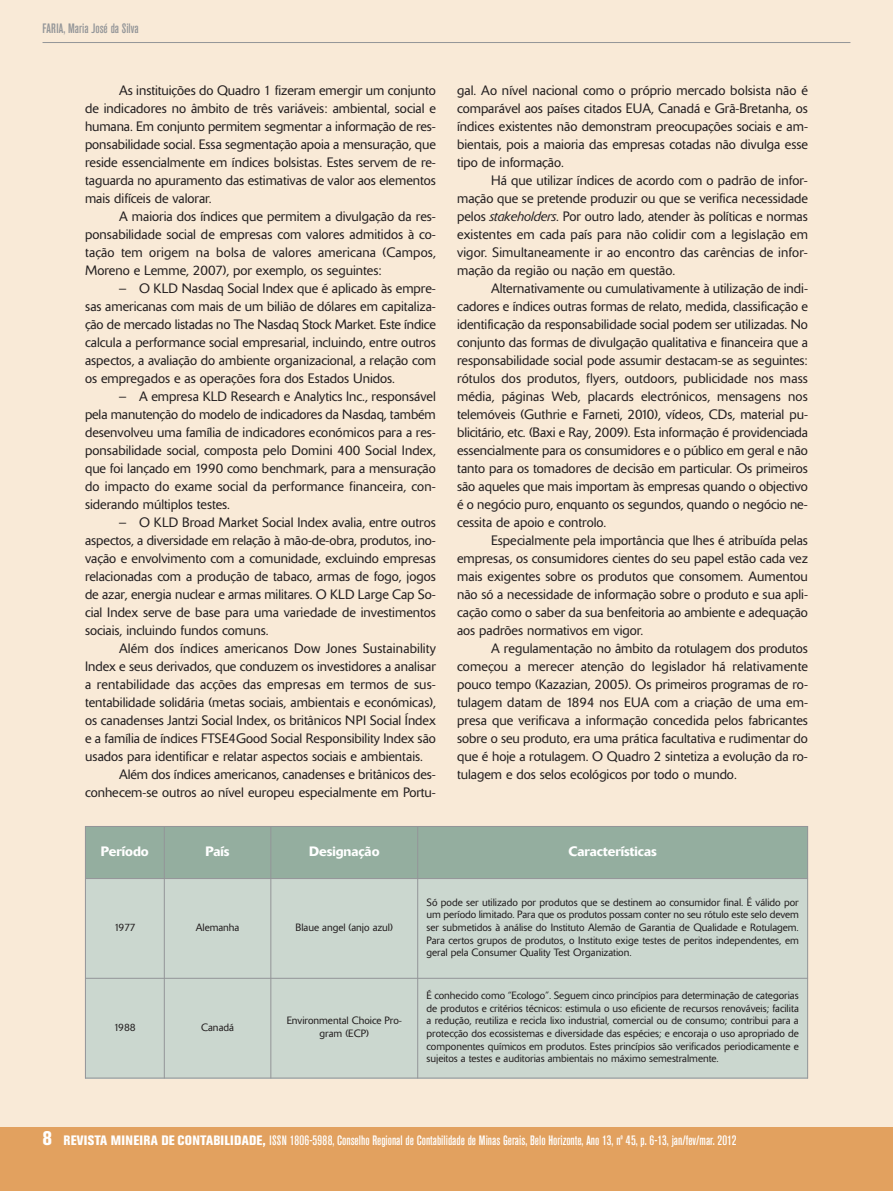
<style>
.page{position:relative;width:893px;height:1191px;background:#f9ead7}
.page>*{position:absolute;margin:0;border:0;box-sizing:border-box;transform-origin:0 0}
.t1{font:300 13.5px/18px "Delta";color:#231f20;text-align:justify}
.t2{font:500 condensed 13.5px "Akzidenz Grotesk BE";color:#fff}
.t3{font:500 13.5px "Delta";color:#fff}
.t4{font:500 condensed 13.5px "Akzidenz Grotesk BE";color:#939598}
.t5{font:300 10.5px/12.6px "Delta";color:#231f20;text-align:justify}
.s1{font-family:"Cambria Math";font-weight:400}
.s2{font-style:italic}
.s3{font-weight:800;font-size:19.5px}
.s4{font-weight:800}
</style>
<div class="page">
<div style="left:0;top:1127px;width:893px;height:64px;background:#e2a15f"></div>
<hr style="left:43px;top:42px;width:807px;height:1px;background:#939598">
<div style="left:85px;top:826px;width:79px;height:52px;background:#94ae9f"></div>
<div style="left:164px;top:826px;width:107px;height:52px;background:#94ae9f"></div>
<div style="left:271px;top:826px;width:147px;height:52px;background:#94ae9f"></div>
<div style="left:418px;top:826px;width:390px;height:52px;background:#94ae9f"></div>
<div style="left:85px;top:878px;width:79px;height:100px;background:#cbd7cf"></div>
<div style="left:164px;top:878px;width:107px;height:100px;background:#cbd7cf"></div>
<div style="left:271px;top:878px;width:147px;height:100px;background:#cbd7cf"></div>
<div style="left:418px;top:878px;width:390px;height:100px;background:#cbd7cf"></div>
<div style="left:85px;top:978px;width:79px;height:100px;background:#cbd7cf"></div>
<div style="left:164px;top:978px;width:107px;height:100px;background:#cbd7cf"></div>
<div style="left:271px;top:978px;width:147px;height:100px;background:#cbd7cf"></div>
<div style="left:418px;top:978px;width:390px;height:100px;background:#cbd7cf"></div>
<hr style="left:85px;top:826px;width:1px;height:252px;background:#939598">
<hr style="left:164px;top:826px;width:1px;height:252px;background:#939598">
<hr style="left:270px;top:826px;width:1px;height:252px;background:#939598">
<hr style="left:417px;top:826px;width:1px;height:252px;background:#939598">
<hr style="left:807px;top:826px;width:1px;height:252px;background:#939598">
<hr style="left:85px;top:826px;width:723px;height:1px;background:#939598">
<hr style="left:85px;top:878px;width:723px;height:1px;background:#939598">
<hr style="left:85px;top:978px;width:723px;height:1px;background:#939598">
<hr style="left:85px;top:1077px;width:723px;height:1px;background:#939598">
<p class="t4" style="left:43px;top:23px;width:98px">FARIA, Maria José da Silva</p>
<p class="t1" style="left:85px;top:82px;width:352px;text-indent:34px">As instituições do Quadro 1 fizeram emergir um conjunto de indicadores no âmbito de três variáveis: ambiental, social e humana. Em conjunto permitem segmentar a informação de res&shy;ponsabilidade social. Essa segmentação apoia a mensuração, que reside essencialmente em índices bolsistas. Estes servem de re&shy;taguarda no apuramento das estimativas de valor aos elementos mais difíceis de valorar.</p>
<p class="t1" style="left:85px;top:208px;width:352px;text-indent:34px">A maioria dos índices que permitem a divulgação da res&shy;ponsabilidade social de empresas com valores admitidos à co&shy;tação tem origem na bolsa de valores americana (Campos, Moreno e Lemme, 2007), por exemplo, os seguintes:</p>
<p class="t1" style="left:85px;top:280px;width:352px;text-indent:34px"><span class="s1">⎯</span> O KLD Nasdaq Social Index que é aplicado às empre&shy;sas americanas com mais de um bilião de dólares em capitaliza&shy;ção de mercado listadas no The Nasdaq Stock Market. Este índice calcula a performance social empresarial, incluindo, entre outros aspectos, a avaliação do ambiente organizacional, a relação com os empregados e as operações fora dos Estados Unidos.</p>
<p class="t1" style="left:85px;top:388px;width:352px;text-indent:34px"><span class="s1">⎯</span> A empresa KLD Research e Analytics Inc., responsável pela manutenção do modelo de indicadores da Nasdaq, também desenvolveu uma família de indicadores económicos para a res&shy;ponsabilidade social, composta pelo Domini 400 Social Index, que foi lançado em 1990 como benchmark, para a mensuração do impacto do exame social da performance financeira, con&shy;siderando múltiplos testes.</p>
<p class="t1" style="left:85px;top:514px;width:352px;text-indent:34px"><span class="s1">⎯</span> O KLD Broad Market Social Index avalia, entre outros aspectos, a diversidade em relação à mão-de-obra, produtos, ino&shy;vação e envolvimento com a comunidade, excluindo empresas relacionadas com a produção de tabaco, armas de fogo, jogos de azar, energia nuclear e armas militares. O KLD Large Cap So&shy;cial Index serve de base para uma variedade de investimentos sociais, incluindo fundos comuns.</p>
<p class="t1" style="left:119px;top:640px;width:318px">Além dos índices americanos Dow Jones Sustainability</p>
<p class="t1" style="left:85px;top:658px;width:352px">Index e seus derivados, que conduzem os investidores a analisar</p>
<p class="t1" style="left:85px;top:676px;width:352px">a rentabilidade das acções das empresas em termos de sus-</p>
<p class="t1" style="left:85px;top:694px;width:352px">tentabilidade solidária (metas sociais, ambientais e económicas),</p>
<p class="t1" style="left:85px;top:712px;width:352px">os canadenses Jantzi Social Index, os britânicos NPI Social Índex</p>
<p class="t1" style="left:85px;top:730px;width:352px">e a família de índices FTSE4Good Social Responsibility Index são</p>
<p class="t1" style="left:85px;top:748px;width:339px">usados para identificar e relatar aspectos sociais e ambientais.</p>
<p class="t1" style="left:119px;top:766px;width:318px">Além dos índices americanos, canadenses e britânicos des-</p>
<p class="t1" style="left:85px;top:784px;width:352px">conhecem-se outros ao nível europeu especialmente em Portu-</p>
<p class="t1" style="left:457px;top:82px;width:352px">gal. Ao nível nacional como o próprio mercado bolsista não é comparável aos países citados EUA, Canadá e Grã-Bretanha, os índices existentes não demonstram preocupações sociais e am&shy;bientais, pois a maioria das empresas cotadas não divulga esse tipo de informação.</p>
<p class="t1" style="left:457px;top:172px;width:352px;text-indent:34px">Há que utilizar índices de acordo com o padrão de infor&shy;mação que se pretende produzir ou que se verifica necessidade pelos <span class="s2">stakeholders</span>. Por outro lado, atender às políticas e normas existentes em cada país para não colidir com a legislação em vigor. Simultaneamente ir ao encontro das carências de infor&shy;mação da região ou nação em questão.</p>
<p class="t1" style="left:457px;top:280px;width:352px;text-indent:34px">Alternativamente ou cumulativamente à utilização de indi&shy;cadores e índices outras formas de relato, medida, classificação e identificação da responsabilidade social podem ser utilizadas. No conjunto das formas de divulgação qualitativa e financeira que a responsabilidade social pode assumir destacam-se as seguintes: rótulos dos produtos, flyers, outdoors, publicidade nos mass média, páginas Web, placards electrónicos, mensagens nos telemóveis (Guthrie e Farneti, 2010), vídeos, CDs, material pu&shy;blicitário, etc. (Baxi e Ray, 2009). Esta informação é providenciada essencialmente para os consumidores e o público em geral e não tanto para os tomadores de decisão em particular. Os primeiros são aqueles que mais importam às empresas quando o objectivo é o negócio puro, enquanto os segundos, quando o negócio ne&shy;cessita de apoio e controlo.</p>
<p class="t1" style="left:457px;top:532px;width:352px;text-indent:34px">Especialmente pela importância que lhes é atribuída pelas empresas, os consumidores cientes do seu papel estão cada vez mais exigentes sobre os produtos que consomem. Aumentou não só a necessidade de informação sobre o produto e sua apli&shy;cação como o saber da sua benfeitoria ao ambiente e adequação aos padrões normativos em vigor.</p>
<p class="t1" style="left:457px;top:640px;width:352px;text-indent:34px">A regulamentação no âmbito da rotulagem dos produtos começou a merecer atenção do legislador há relativamente pouco tempo (Kazazian, 2005). Os primeiros programas de ro&shy;tulagem datam de 1894 nos EUA com a criação de uma em&shy;presa que verificava a informação concedida pelos fabricantes sobre o seu produto, era uma prática facultativa e rudimentar do que é hoje a rotulagem. O Quadro 2 sintetiza a evolução da ro&shy;tulagem e dos selos ecológicos por todo o mundo.</p>
<p class="t3" style="left:101px;top:846px;width:49px">Período</p>
<p class="t3" style="left:206px;top:846px;width:25px">País</p>
<p class="t3" style="left:309px;top:846px;width:72px">Designação</p>
<p class="t3" style="left:569px;top:846px;width:90px">Características</p>
<p class="t5" style="left:114px;top:922px;width:23px">1977</p>
<p class="t5" style="left:196px;top:922px;width:45px">Alemanha</p>
<p class="t5" style="left:296px;top:922px;width:99px">Blaue angel (anjo azul)</p>
<p class="t5" style="left:114px;top:1021px;width:24px">1988</p>
<p class="t5" style="left:201px;top:1021px;width:34px">Canadá</p>
<p class="t5" style="left:287px;top:1015px;width:117px;text-align:center">Environmental Choice Pro&shy;gram (ECP)</p>
<p class="t5" style="left:427px;top:897px;width:374px">Só pode ser utilizado por produtos que se destinem ao consumidor final. É válido por um período limitado. Para que os produtos possam conter no seu rótulo este selo devem ser submetidos à análise do Instituto Alemão de Garantia de Qualidade e Rotulagem.<br>Para certos grupos de produtos, o Instituto exige testes de peritos independentes, em geral pela Consumer Quality Test Organization.</p>
<p class="t5" style="left:427px;top:990px;width:374px">É conhecido como “Ecologo”. Seguem cinco princípios para determinação de categorias de produtos e critérios técnicos: estimula o uso eficiente de recursos renováveis; facilita a redução, reutiliza e recicla lixo industrial, comercial ou de consumo; contribui para a protecção dos ecossistemas e diversidade das espécies; e encoraja o uso apropriado de componentes químicos em produtos. Estes princípios são verificados periodicamente e sujeitos a testes e auditorias ambientais no máximo semestralmente.</p>
<p class="t2" style="left:43px;top:1135px;width:696px"><span class="s3">8</span> <span class="s4">REVISTA MINEIRA DE CONTABILIDADE,</span> ISSN 1806-5988, Conselho Regional de Contabilidade de Minas Gerais, Belo Horizonte, Ano 13, nº 45, p. 6-13, jan/fev/mar. 2012</p>
</div>
